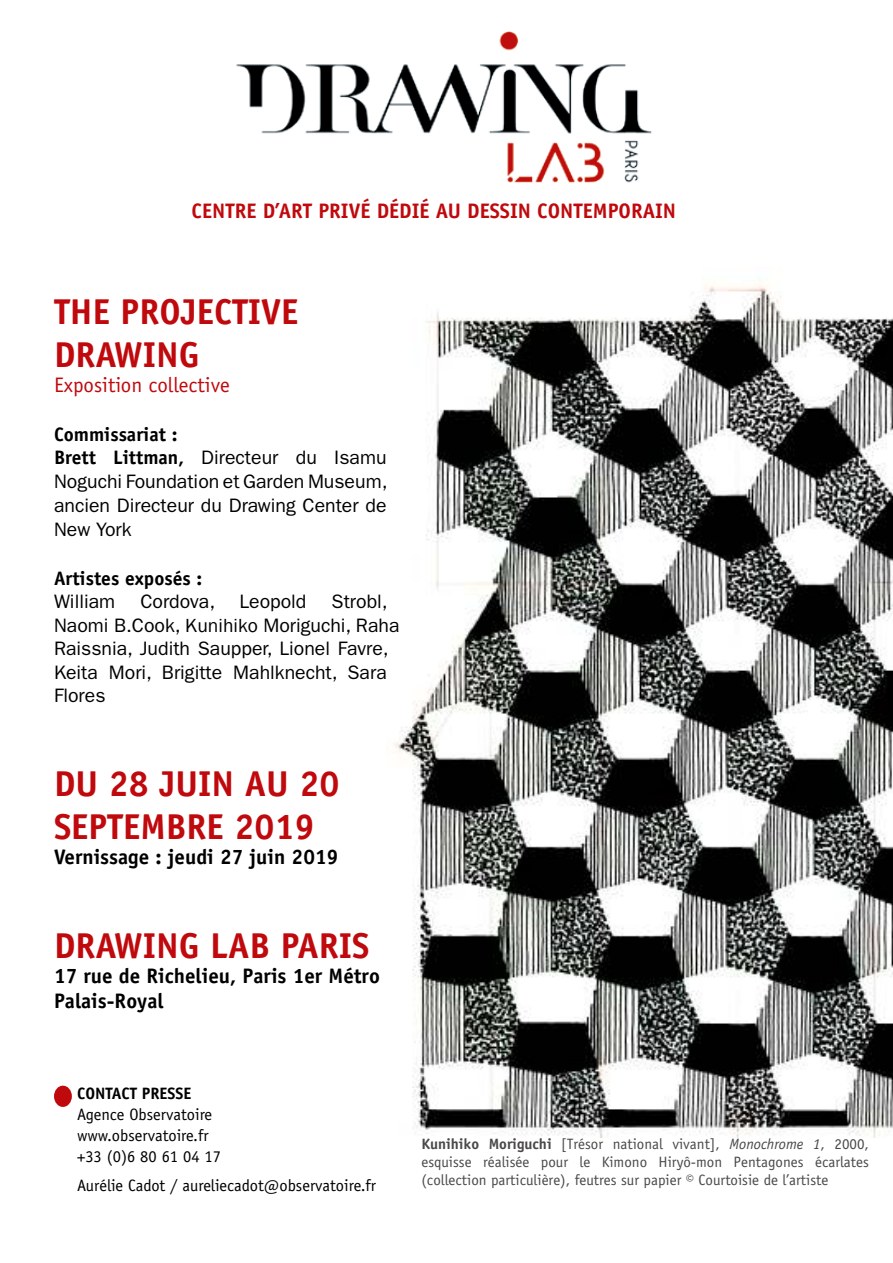
<style>
.page{position:relative;width:893px;height:1263px;background:#fff}
.page>*{position:absolute;margin:0;border:0;box-sizing:border-box;transform-origin:0 0}
.t1{font:700 36px/43.2px "Officina Sans";color:#c0090d}
.t2{font:700 21px/25.2px "Officina Sans";color:#000}
.t3{font:700 21px "Officina Sans";color:#c0090d}
.t4{font:21px "Officina Sans";color:#c0090d}
.t5{font:19.5px/24px "Franklin Gothic";color:#000;text-align:justify}
.t6{font:700 19.5px "Officina Sans";color:#000}
.t7{font:16.5px/21px "Officina Sans";color:#000}
.t8{font:700 16.5px "Officina Sans";color:#000}
.t9{font:15px/17.7px "Officina Sans";color:#4a4948;text-align:justify}
.s1{font-family:"Officina Sans";font-weight:700}
.s2{font-weight:700}
.s3{font-style:italic}
</style>
<div class="page">
<div style="left:54px;top:1086px;width:18px;height:21px;background:#c0090d;border-radius:50%"></div>
<img style="left:236px;top:31px;width:416px;height:152px">
<img style="left:394px;top:284px;width:499px;height:853px">
<p class="t3" style="left:192px;top:202px;width:486px">CENTRE D’ART PRIVÉ DÉDIÉ AU DESSIN CONTEMPORAIN</p>
<h1 class="t1" style="left:54px;top:294px;width:246px">THE PROJECTIVE<br>DRAWING</h1>
<p class="t4" style="left:54px;top:377px;width:177px">Exposition collective</p>
<p class="t6" style="left:54px;top:426px;width:125px">Commissariat :</p>
<p class="t5" style="left:54px;top:446px;width:335px"><span class="s1">Brett Littman,</span> Directeur du Isamu Noguchi Foundation et Garden Museum, ancien Directeur du Drawing Center de New York</p>
<p class="t6" style="left:54px;top:570px;width:150px">Artistes exposés :</p>
<p class="t5" style="left:54px;top:589px;width:63px">William</p>
<p class="t5" style="left:140px;top:589px;width:168px">Cordova, Leopold</p>
<p class="t5" style="left:54px;top:589px;width:347px;line-height:24.6px;text-indent:278px">Strobl,<br>Naomi B.Cook, Kunihiko Moriguchi, Raha</p>
<p class="t5" style="left:54px;top:636px;width:336px;line-height:23.5px">Raissnia, Judith Saupper, Lionel Favre, Keita Mori, Brigitte Mahlknecht, Sara Flores</p>
<h1 class="t1" style="left:54px;top:765px;width:287px">DU 28 JUIN AU 20<br>SEPTEMBRE 2019</h1>
<p class="t2" style="left:54px;top:846px;width:286px">Vernissage : jeudi 27 juin 2019</p>
<h1 class="t1" style="left:54px;top:927px;width:317px">DRAWING LAB PARIS</h1>
<p class="t2" style="left:54px;top:965px;width:327px">17 rue de Richelieu, Paris 1er Métro<br>Palais-Royal</p>
<p class="t8" style="left:77px;top:1086px;width:116px">CONTACT PRESSE</p>
<p class="t7" style="left:77px;top:1105px;width:145px">Agence Observatoire www.observatoire.fr +33 (0)6 80 61 04 17</p>
<p class="t7" style="left:77px;top:1176px;width:300px">Aurélie Cadot / aureliecadot@observatoire.fr</p>
<p class="t9" style="left:421px;top:1136px;width:449px"><span class="s2">Kunihiko Moriguchi</span> [Trésor national vivant], <span class="s3">Monochrome 1</span>, 2000, esquisse réalisée pour le Kimono Hiryô-mon Pentagones écarlates (collection particulière), feutres sur papier © Courtoisie de l’artiste</p>
</div>
